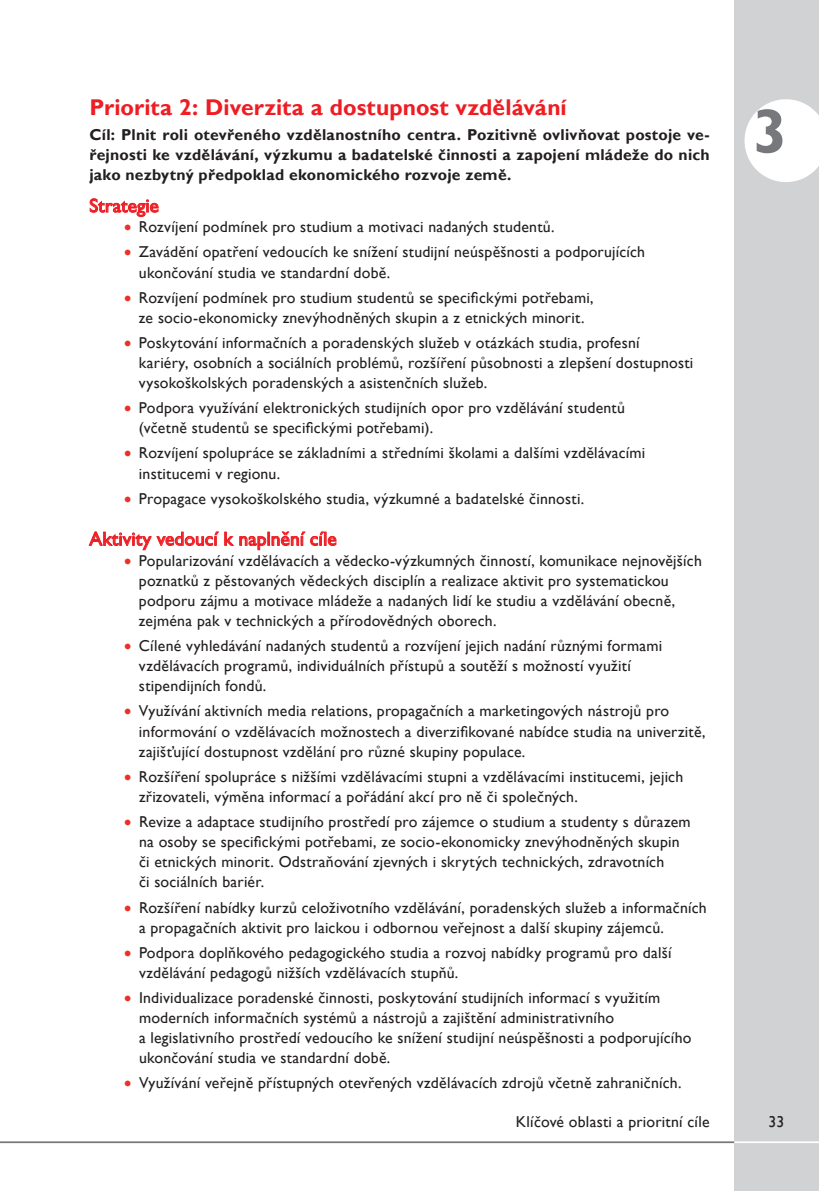
<style>
.page{position:relative;width:819px;height:1191px;background:#fff}
.page>*{position:absolute;margin:0;border:0;box-sizing:border-box;transform-origin:0 0}
.t1{font:700 63px "Gill Sans";color:#76787b}
.t2{font:700 22.75px "Gill Sans";letter-spacing:.005em;color:#ee1d23}
.t3{font:19.25px "Gill Sans";letter-spacing:.005em;color:#ee1d23}
.t4{font:15.75px/20.1px "Gill Sans";letter-spacing:.015em;color:#231f20}
.t5{font:700 15.75px/20.1px "Gill Sans";letter-spacing:.015em;color:#231f20;text-align:justify}
.s1{color:#eb2f29}
</style>
<div class="page">
<hr style="left:0;top:1141px;width:734px;height:2px;background:#76787b">
<div style="left:734px;top:0;width:85px;height:1191px;background:#d1d2d4"></div>
<hr style="left:734px;top:1141px;width:85px;height:2px;background:#fff">
<svg style="left:744px;top:99px;width:75px;height:83px"></svg>
<svg style="left:90px;top:198px;width:69px;height:19px"></svg>
<svg style="left:89px;top:531px;width:247px;height:19px"></svg>
<h2 class="t2" style="left:89px;top:94px;width:479px">Priorita 2: Diverzita a dostupnost vzdělávání</h2>
<p class="t5" style="left:89px;top:125px;width:622px">Cíl: Plnit roli otevřeného vzdělanostního centra. Pozitivně ovlivňovat postoje ve&shy;řejnosti ke vzdělávání, výzkumu a badatelské činnosti a zapojení mládeže do nich jako nezbytný předpoklad ekonomického rozvoje země.</p>
<p class="t3" style="left:89px;top:194px;width:71px">Strategie</p>
<p class="t4" style="left:124px;top:217px;width:432px"><span class="s1">•</span> Rozvíjení podmínek pro studium a motivaci nadaných studentů.</p>
<p class="t4" style="left:139px;top:242px;width:507px;text-indent:-15px"><span class="s1">•</span> Zavádění opatření vedoucích ke snížení studijní neúspěšnosti a podporujících ukončování studia ve standardní době.</p>
<p class="t4" style="left:124px;top:287px;width:471px;text-align:center"><span class="s1">•</span> Rozvíjení podmínek pro studium studentů se specifickými potřebami, ze socio-ekonomicky znevýhodněných skupin a z etnických minorit.</p>
<p class="t4" style="left:139px;top:333px;width:556px;text-indent:-15px"><span class="s1">•</span> Poskytování informačních a poradenských služeb v otázkách studia, profesní<br>kariéry, osobních a sociálních problémů, rozšíření působnosti a zlepšení dostupnosti vysokoškolských poradenských a asistenčních služeb.</p>
<p class="t4" style="left:139px;top:398px;width:487px;text-indent:-15px"><span class="s1">•</span> Podpora využívání elektronických studijních opor pro vzdělávání studentů (včetně studentů se specifickými potřebami).</p>
<p class="t4" style="left:139px;top:443px;width:508px;text-indent:-15px"><span class="s1">•</span> Rozvíjení spolupráce se základními a středními školami a dalšími vzdělávacími institucemi v regionu.</p>
<p class="t4" style="left:124px;top:488px;width:461px"><span class="s1">•</span> Propagace vysokoškolského studia, výzkumné a badatelské činnosti.</p>
<p class="t3" style="left:89px;top:527px;width:249px">Aktivity vedoucí k naplnění cíle</p>
<p class="t4" style="left:139px;top:550px;width:564px;text-indent:-15px"><span class="s1">•</span> Popularizování vzdělávacích a vědecko-výzkumných činností, komunikace nejnovějších poznatků z pěstovaných vědeckých disciplín a realizace aktivit pro systematickou podporu zájmu a motivace mládeže a nadaných lidí ke studiu a vzdělávání obecně, zejména pak v technických a přírodovědných oborech.</p>
<p class="t4" style="left:139px;top:636px;width:525px;text-indent:-15px"><span class="s1">•</span> Cílené vyhledávání nadaných studentů a rozvíjení jejich nadání různými formami vzdělávacích programů, individuálních přístupů a soutěží s možností využití stipendijních fondů.</p>
<p class="t4" style="left:139px;top:701px;width:568px;text-indent:-15px"><span class="s1">•</span> Využívání aktivních media relations, propagačních a marketingových nástrojů pro informování o vzdělávacích možnostech a diverzifikované nabídce studia na univerzitě, zajišťující dostupnost vzdělání pro různé skupiny populace.</p>
<p class="t4" style="left:139px;top:766px;width:545px;text-indent:-15px"><span class="s1">•</span> Rozšíření spolupráce s nižšími vzdělávacími stupni a vzdělávacími institucemi, jejich zřizovateli, výměna informací a pořádání akcí pro ně či společných.</p>
<p class="t4" style="left:139px;top:812px;width:553px;text-indent:-15px"><span class="s1">•</span> Revize a adaptace studijního prostředí pro zájemce o studium a studenty s důrazem na osoby se specifickými potřebami, ze socio-ekonomicky znevýhodněných skupin či etnických minorit. Odstraňování zjevných i skrytých technických, zdravotních<br>či sociálních bariér.</p>
<p class="t4" style="left:139px;top:897px;width:569px;text-indent:-15px"><span class="s1">•</span> Rozšíření nabídky kurzů celoživotního vzdělávání, poradenských služeb a informačních a propagačních aktivit pro laickou i odbornou veřejnost a další skupiny zájemců.</p>
<p class="t4" style="left:139px;top:942px;width:534px;text-indent:-15px"><span class="s1">•</span> Podpora doplňkového pedagogického studia a rozvoj nabídky programů pro další vzdělávání pedagogů nižších vzdělávacích stupňů.</p>
<p class="t4" style="left:139px;top:988px;width:554px;text-indent:-15px"><span class="s1">•</span> Individualizace poradenské činnosti, poskytování studijních informací s využitím moderních informačních systémů a nástrojů a zajištění administrativního<br>a legislativního prostředí vedoucího ke snížení studijní neúspěšnosti a podporujícího ukončování studia ve standardní době.</p>
<p class="t4" style="left:124px;top:1073px;width:558px"><span class="s1">•</span> Využívání veřejně přístupných otevřených vzdělávacích zdrojů včetně zahraničních.</p>
<h1 class="t1" style="left:753px;top:94px;width:36px">3</h1>
<p class="t4" style="left:516px;top:1112px;width:195px">Klíčové oblasti a prioritní cíle</p>
<p class="t4" style="left:768px;top:1112px;width:17px">33</p>
</div>
